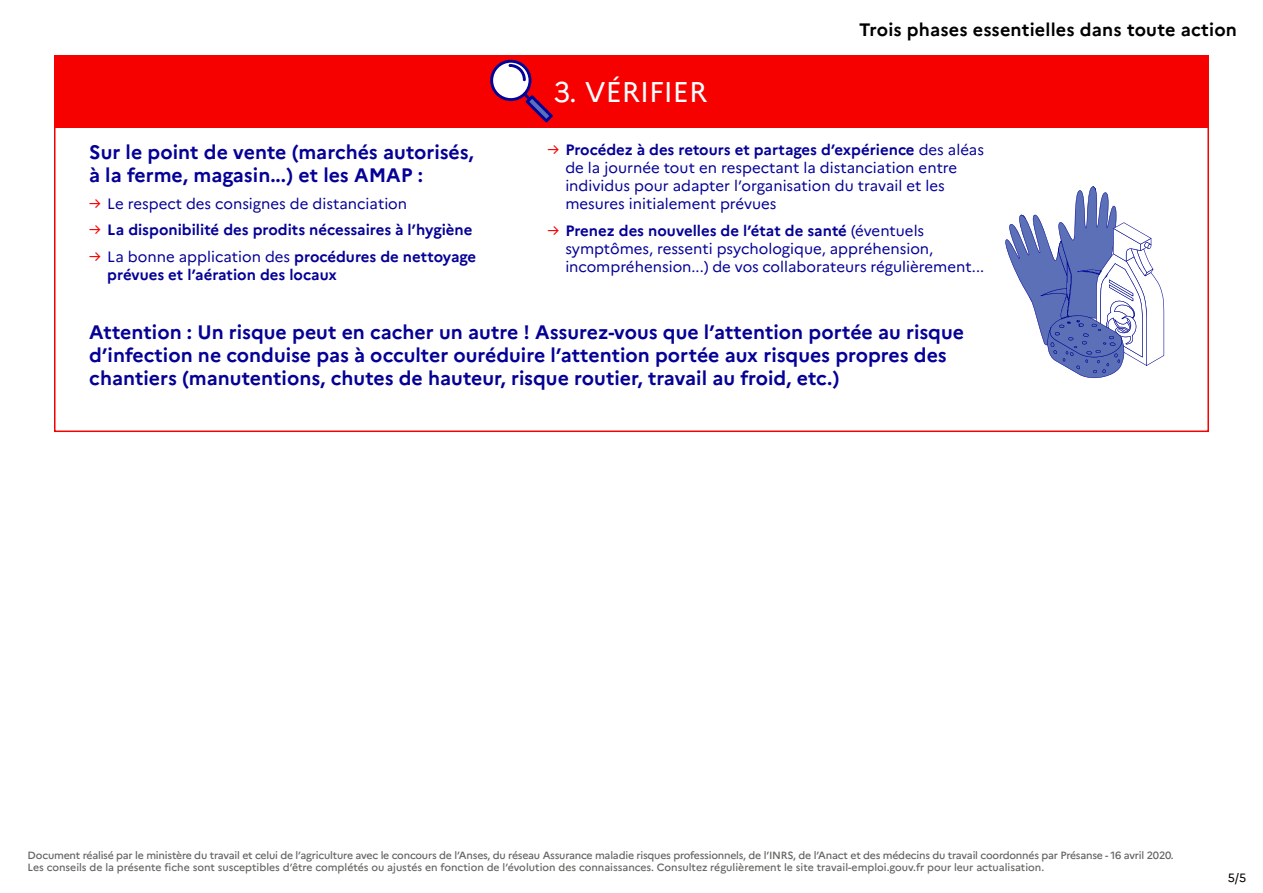
<style>
.page{position:relative;width:1263px;height:893px;background:#fff}
.page>*{position:absolute;margin:0;border:0;box-sizing:border-box;transform-origin:0 0}
.titre_1{font:28.5px "Marianne";color:#fff}
.texte_liste{font:700 19.5px/23.4px "Marianne";color:#050096}
.t1{font:700 18px "Marianne";letter-spacing:.01em;color:#000}
.texte_liste-2{font:15px/18px "Marianne";color:#050096}
.texte_liste-3{font:700 15px/18px "Marianne";color:#050096}
.t2{font:12px "Marianne";color:#000}
.légendes{font:500 10.5px/12.6px "Marianne";letter-spacing:-.02em;color:#656563}
.s1{color:#f70000}
.s2{font-weight:400;color:#f70000}
.s3{font-weight:400}
.s4{font-weight:700}
</style>
<div class="page">
<div style="left:54px;top:55px;width:1155px;height:72px;background:#f70000"></div>
<div style="left:54px;top:126px;width:1155px;height:306px;border:2px solid #f70000"></div>
<svg style="left:490px;top:60px;width:63px;height:63px"></svg>
<svg style="left:1005px;top:186px;width:159px;height:192px"></svg>
<p class="texte_liste" style="left:89px;top:140px;width:386px">Sur le point de vente (marchés autorisés, à la ferme, magasin...) et les AMAP :</p>
<p class="texte_liste-2" style="left:89px;top:194px;width:319px"><span class="s1">→</span> Le respect des consignes de distanciation</p>
<p class="texte_liste-3" style="left:89px;top:221px;width:385px"><span class="s2">→</span> La disponibilité des prodits nécessaires à l’hygiène</p>
<p class="texte_liste-3" style="left:107px;top:247px;width:370px;text-indent:-18px"><span class="s2">→</span> <span class="s3">La bonne application des</span> procédures de nettoyage prévues et l’aération des locaux</p>
<p class="titre_1" style="left:554px;top:74px;width:155px">3. VÉRIFIER</p>
<p class="t1" style="left:859px;top:18px;width:379px">Trois phases essentielles dans toute action</p>
<p class="texte_liste-2" style="left:565px;top:141px;width:420px;text-indent:-18px"><span class="s1">→</span> <span class="s4">Procédez à des retours et partages d’expérience</span> des aléas de la journée tout en respectant la distanciation entre individus pour adapter l’organisation du travail et les mesures initialement prévues</p>
<p class="texte_liste-2" style="left:565px;top:221px;width:420px;text-indent:-18px"><span class="s1">→</span> <span class="s4">Prenez des nouvelles de l’état de santé</span> (éventuels symptômes, ressenti psychologique, appréhension, incompréhension...) de vos collaborateurs régulièrement...</p>
<p class="texte_liste" style="left:89px;top:320px;width:876px">Attention : Un risque peut en cacher un autre ! Assurez-vous que l’attention portée au risque d’infection ne conduise pas à occulter ouréduire l’attention portée aux risques propres des chantiers (manutentions, chutes de hauteur, risque routier, travail au froid, etc.)</p>
<p class="légendes" style="left:28px;top:848px;width:1147px">Document réalisé par le ministère du travail et celui de l’agriculture avec le concours de l’Anses, du réseau Assurance maladie risques professionnels, de l’INRS, de l’Anact et des médecins du travail coordonnés par Présanse - 16 avril 2020.<br>Les conseils de la présente fiche sont susceptibles d’être complétés ou ajustés en fonction de l’évolution des connaissances. Consultez régulièrement le site travail-emploi.gouv.fr pour leur actualisation.</p>
<p class="t2" style="left:1228px;top:870px;width:20px">5/5</p>
</div>
